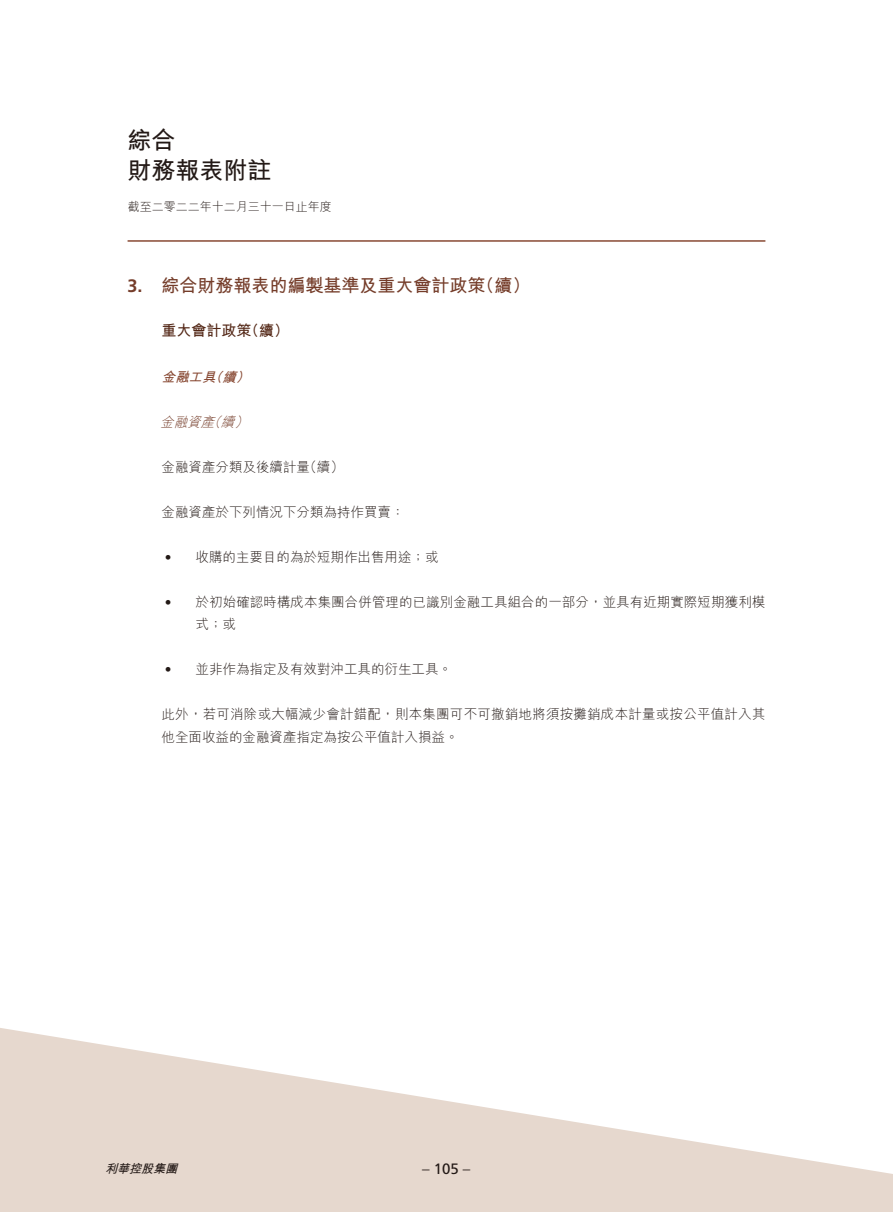
<style>
.page{position:relative;width:893px;height:1212px;background:#fff}
.page>*{position:absolute;margin:0;border:0;box-sizing:border-box;transform-origin:0 0}
.t1{font:700 24px/30px "M Hei HK";color:#231916}
.t2{font:700 18px "M Hei HK";color:#753d2a}
.t3{font:700 18px "Frutiger LT Std";color:#753d2a}
.t4{font:700 15px "M Hei HK";color:#532716}
.t5{font:15px "Frutiger LT Std";color:#231916}
.t6{font:300 13.5px/22.5px "M Hei HK";color:#231916}
.t7{font:italic 700 13.5px "M Hei HK";color:#884933}
.t8{font:italic 300 13.5px "M Hei HK";color:#753d2a}
.t9{font:300 13.5px "Frutiger LT Std";color:#231916}
.t10{font:300 12px "M Hei HK";color:#231916}
.t11{font:italic 700 12px "M Hei HK";color:#231916}
.s1{font-weight:300}
</style>
<div class="page">
<svg style="left:0;top:1028px;width:893px;height:184px;fill:#e6d8ce"></svg>
<hr style="left:128px;top:240px;width:637px;height:2px;background:#884933">
<h1 class="t1" style="left:128px;top:123px;width:145px">綜合<br>財務報表附註</h1>
<p class="t10" style="left:128px;top:200px;width:205px">截至二零二二年十二月三十一日止年度</p>
<h2 class="t3" style="left:128px;top:276px;width:17px">3.</h2>
<h2 class="t2" style="left:162px;top:273px;width:325px">綜合財務報表的編製基準及重大會計政策</h2>
<h2 class="t2" style="left:477px;top:273px;width:55px">（續(</h2>
<p class="t4" style="left:162px;top:320px;width:91px">重大會計政策</p>
<p class="t7" style="left:236px;top:367px;width:20px">(</p>
<p class="t4" style="left:244px;top:320px;width:46px">（續(</p>
<p class="t7" style="left:162px;top:367px;width:80px">金融工具續</p>
<p class="t7" style="left:209px;top:367px;width:20px">（</p>
<p class="t8" style="left:160px;top:415px;width:79px">金融資產續</p>
<p class="t8" style="left:207px;top:415px;width:19px">（</p>
<p class="t8" style="left:234px;top:415px;width:19px">(</p>
<p class="t6" style="left:162px;top:455px;width:150px">金融資產分類及後續計量</p>
<p class="t6" style="left:162px;top:500px;width:244px">金融資產於下列情況下分類為持作買賣：</p>
<p class="t6" style="left:196px;top:545px;width:244px">收購的主要目的為於短期作出售用途；或</p>
<p class="t6" style="left:303px;top:455px;width:42px">（續(</p>
<p class="t9" style="left:165px;top:549px;width:8px">•</p>
<p class="t9" style="left:165px;top:594px;width:8px">•</p>
<p class="t6" style="left:196px;top:590px;width:571px">於初始確認時構成本集團合併管理的已識別金融工具組合的一部分，並具有近期實際短期獲利模</p>
<p class="t6" style="left:196px;top:613px;width:42px">式；或</p>
<p class="t6" style="left:196px;top:658px;width:258px">並非作為指定及有效對沖工具的衍生工具。</p>
<p class="t9" style="left:165px;top:662px;width:8px">•</p>
<p class="t6" style="left:162px;top:703px;width:605px">此外，若可消除或大幅減少會計錯配，則本集團可不可撤銷地將須按攤銷成本計量或按公平值計入其他全面收益的金融資產指定為按公平值計入損益。</p>
<p class="t11" style="left:105px;top:1160px;width:78px">利華控股集團</p>
<p class="t5" style="left:422px;top:1160px;width:50px"><span class="s1">–</span> 105 <span class="s1">–</span></p>
</div>
